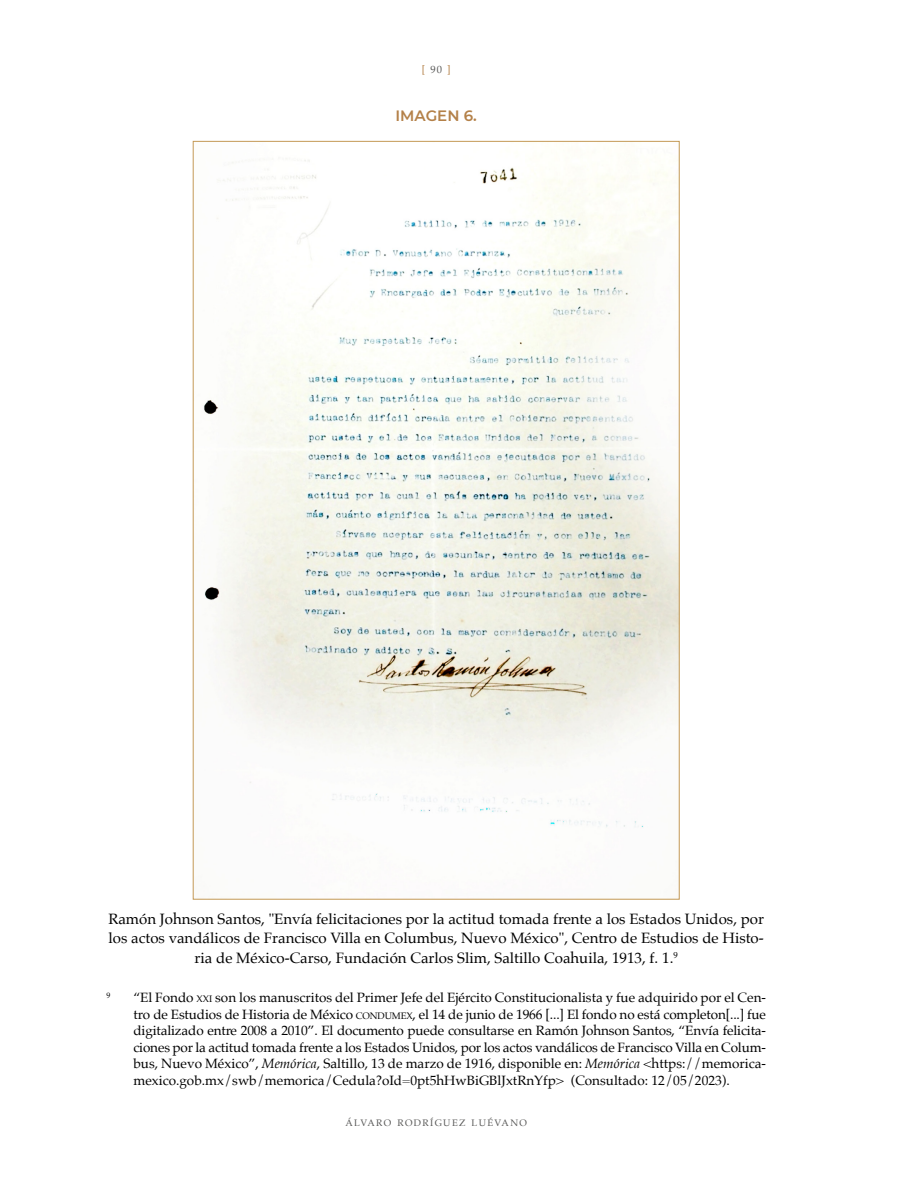
<style>
.page{position:relative;width:915px;height:1191px;background:#fff}
.page>*{position:absolute;margin:0;border:0;box-sizing:border-box;transform-origin:0 0}
.t1{font:15px/19.5px "Palatino";color:#000;text-align:center}
.t2{font:600 15px "Montserrat";color:#b48149}
.t3{font:13.5px/16.5px "Palatino";color:#000;text-align:justify}
.t4{font:10.5px "Palatino";color:#b48149}
.t5{font:9.45px "Palatino";letter-spacing:.145em;color:#575756}
.t6{font:7.8px "Palatino";color:#000}
.s1{color:#575756}
.s2{font-size:9.45px}
.s3{font-style:italic}
</style>
<div class="page">
<img style="left:203px;top:158px;width:474px;height:669px">
<p class="t4" style="left:421px;top:61px;width:31px">[<span class="s1">90</span>]</p>
<p class="t2" style="left:395px;top:105px;width:83px">IMAGEN 6.</p>
<p class="t1" style="left:108px;top:908px;width:656px">Ramón Johnson Santos, "Envía felicitaciones por la actitud tomada frente a los Estados Unidos, por los actos vandálicos de Francisco Villa en Columbus, Nuevo México", Centro de Estudios de Histo&shy;ria de México-Carso, Fundación Carlos Slim, Saltillo Coahuila, 1913, f. 1.<sup>9</sup></p>
<p class="t6" style="left:106px;top:988px;width:5px">9</p>
<p class="t3" style="left:133px;top:989px;width:634px">“El Fondo <span class="s2">XXI</span> son los manuscritos del Primer Jefe del Ejército Constitucionalista y fue adquirido por el Cen&shy;tro de Estudios de Historia de México <span class="s2">CONDUMEX</span>, el 14 de junio de 1966 [...] El fondo no está completon[...] fue digitalizado entre 2008 a 2010”. El documento puede consultarse en Ramón Johnson Santos, “Envía felicita&shy;ciones por la actitud tomada frente a los Estados Unidos, por los actos vandálicos de Francisco Villa en Colum&shy;bus, Nuevo México”, <span class="s3">Memórica</span>, Saltillo, 13 de marzo de 1916, disponible en: <span class="s3">Memórica</span> &lt;https://memorica&shy;mexico.gob.mx/swb/memorica/Cedula?oId=0pt5hHwBiGBlJxtRnYfp&gt; (Consultado: 12/05/2023).</p>
<p class="t5" style="left:345px;top:1115px;width:183px">ÁLVARO RODRÍGUEZ LUÉVANO</p>
</div>
